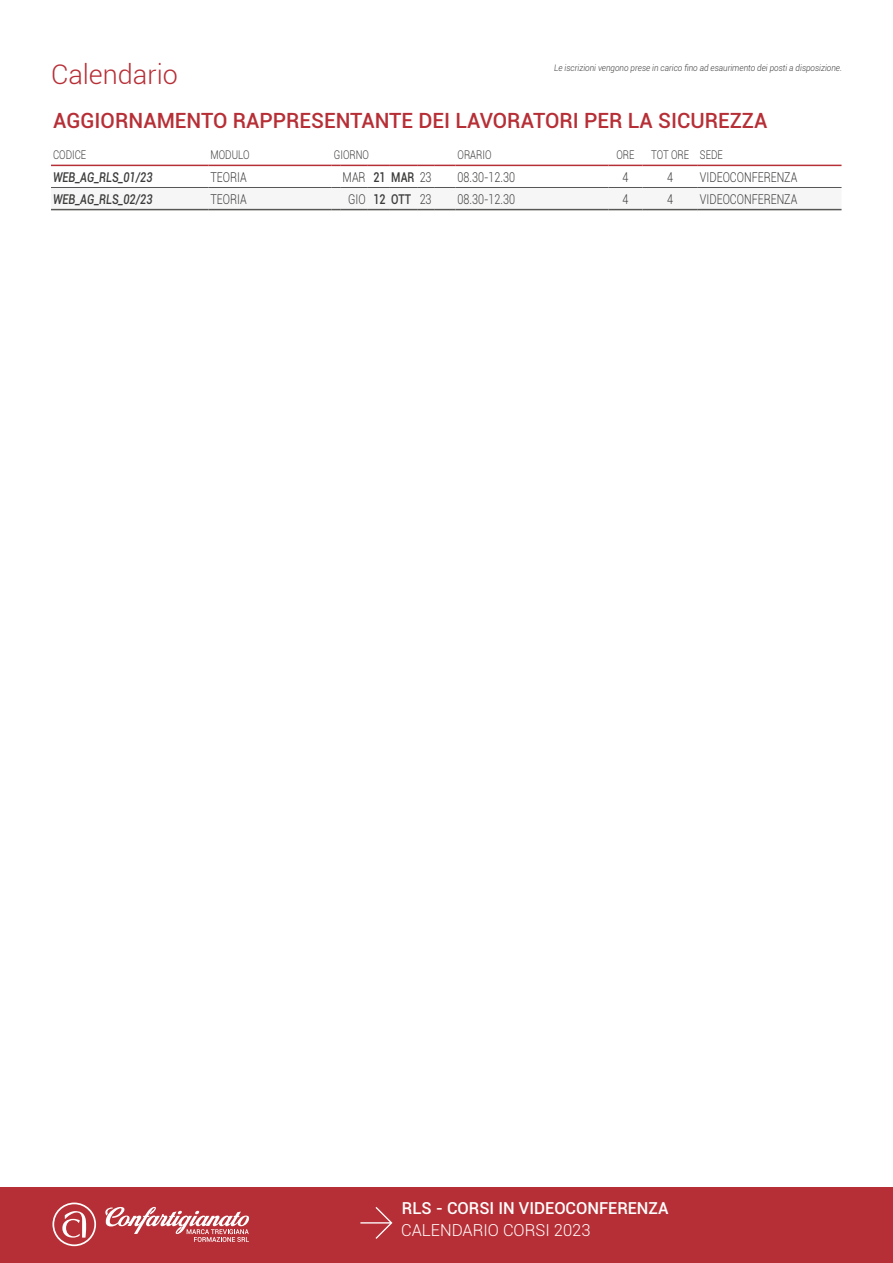
<style>
.page{position:relative;width:893px;height:1263px;background:#fff}
.page>*{position:absolute;margin:0;border:0;box-sizing:border-box;transform-origin:0 0}
.t1{font:300 27px "Roboto";color:#b72f36}
.t2{font:500 21px "Roboto";color:#b72f36}
.t3{font:500 16.5px "Roboto";color:#fff}
.t4{font:300 16.5px "Roboto";color:#fff}
.t5{font:300 13.5px "Roboto";color:#3c3c3b;scale:.8 1}
.t6{font:italic 500 13.5px "Roboto";color:#3c3c3b;scale:.8 1}
.t7{font:300 12px "Roboto";color:#3c3c3b;scale:.8 1}
.t8{font:italic 300 9px "Roboto";color:#3c3c3b;scale:.9 1}
.s1{font-weight:500}
</style>
<div class="page">
<div style="left:0;top:1187px;width:893px;height:76px;background:#b72f36"></div>
<svg style="left:360px;top:1207px;width:32px;height:32px"></svg>
<svg style="left:52px;top:1202px;width:44px;height:44px"></svg>
<svg style="left:105px;top:1207px;width:144px;height:35px"></svg>
<div style="left:51px;top:187px;width:157px;height:23px;background:#f6f6f6"></div>
<hr style="left:51px;top:209px;width:157px;height:1px;background:#575756">
<hr style="left:51px;top:187px;width:157px;height:1px;background:#575756">
<svg style="left:208px;top:187px;width:633px;height:23px"></svg>
<hr style="left:455px;top:187px;width:153px;height:1px;background:#575756">
<hr style="left:608px;top:187px;width:34px;height:1px;background:#575756">
<hr style="left:642px;top:187px;width:56px;height:1px;background:#575756">
<hr style="left:698px;top:187px;width:143px;height:1px;background:#575756">
<hr style="left:51px;top:165px;width:157px;height:1px;background:#b72f36">
<hr style="left:208px;top:165px;width:124px;height:1px;background:#b72f36">
<svg style="left:332px;top:165px;width:123px;height:1px"></svg>
<hr style="left:455px;top:165px;width:153px;height:1px;background:#b72f36">
<hr style="left:608px;top:165px;width:34px;height:1px;background:#b72f36">
<hr style="left:642px;top:165px;width:56px;height:1px;background:#b72f36">
<hr style="left:698px;top:165px;width:143px;height:1px;background:#b72f36">
<h1 class="t1" style="left:51px;top:56px;width:128px">Calendario</h1>
<h2 class="t2" style="left:53px;top:105px;width:716px">AGGIORNAMENTO RAPPRESENTANTE DEI LAVORATORI PER LA SICUREZZA</h2>
<p class="t7" style="left:53px;top:146px;width:43px">CODICE</p>
<p class="t7" style="left:210px;top:146px;width:50px">MODULO</p>
<p class="t7" style="left:334px;top:146px;width:45px">GIORNO</p>
<p class="t7" style="left:458px;top:146px;width:44px">ORARIO</p>
<p class="t7" style="left:616px;top:146px;width:24px">ORE</p>
<p class="t7" style="left:651px;top:146px;width:91px">TOT ORE SEDE</p>
<p class="t6" style="left:53px;top:167px;width:126px">WEB_AG_RLS_01/23</p>
<p class="t5" style="left:210px;top:167px;width:47px">TEORIA</p>
<p class="t5" style="left:343px;top:167px;width:113px">MAR <span class="s1">21 MAR</span> 23</p>
<p class="t5" style="left:458px;top:167px;width:73px">08.30-12.30</p>
<p class="t5" style="left:622px;top:167px;width:9px">4</p>
<p class="t5" style="left:667px;top:167px;width:9px">4</p>
<p class="t5" style="left:700px;top:167px;width:123px">VIDEOCONFERENZA</p>
<p class="t6" style="left:53px;top:189px;width:126px">WEB_AG_RLS_02/23</p>
<p class="t5" style="left:210px;top:189px;width:47px">TEORIA</p>
<p class="t5" style="left:348px;top:189px;width:106px">GIO <span class="s1">12 OTT</span> 23</p>
<p class="t5" style="left:458px;top:189px;width:73px">08.30-12.30</p>
<p class="t5" style="left:622px;top:189px;width:9px">4</p>
<p class="t5" style="left:667px;top:189px;width:9px">4</p>
<p class="t5" style="left:700px;top:189px;width:123px">VIDEOCONFERENZA</p>
<p class="t8" style="left:554px;top:61px;width:321px">Le iscrizioni vengono prese in carico fino ad esaurimento dei posti a disposizione.</p>
<p class="t3" style="left:402px;top:1197px;width:268px">RLS - CORSI IN VIDEOCONFERENZA</p>
<p class="t4" style="left:401px;top:1218px;width:191px">CALENDARIO CORSI 2023</p>
</div>
